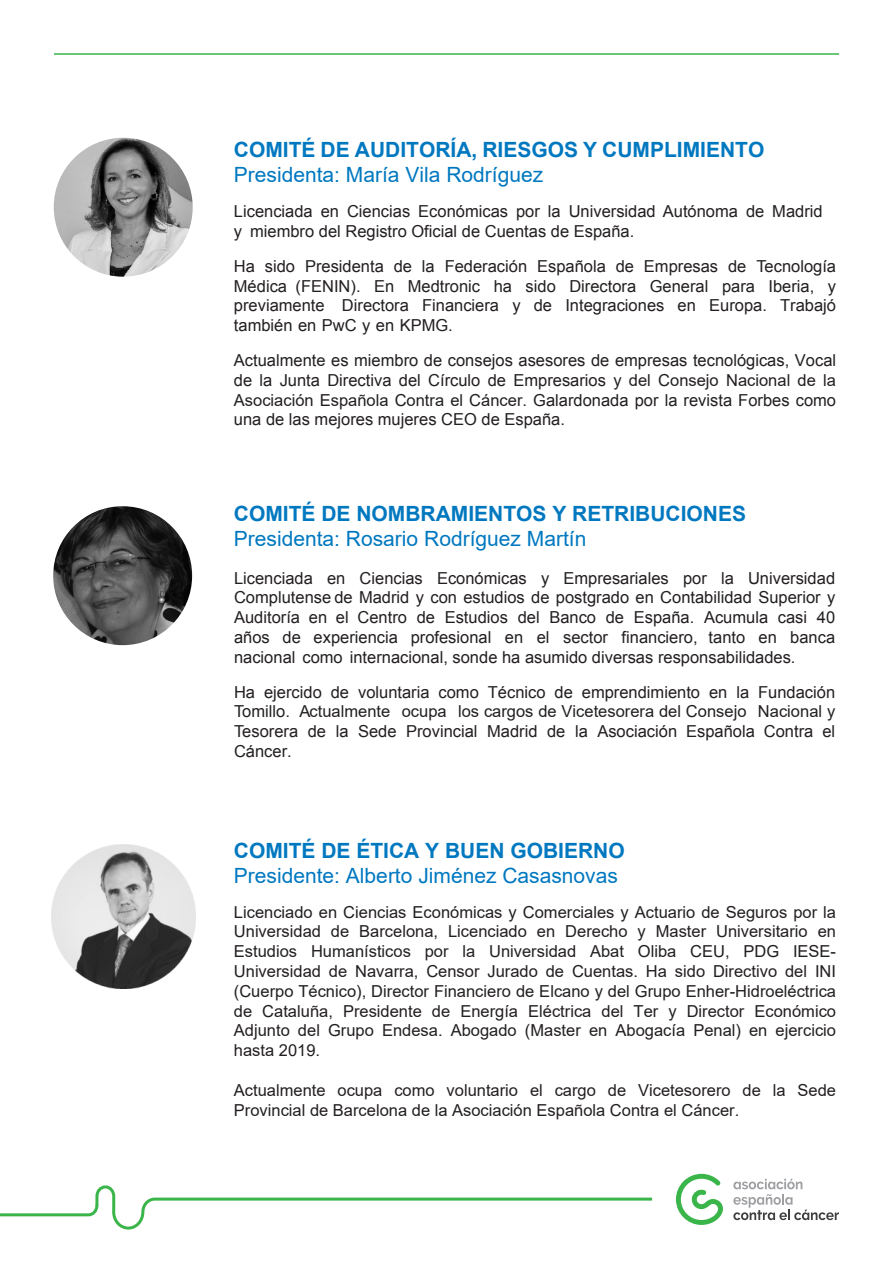
<style>
.page{position:relative;width:893px;height:1263px;background:#fff}
.page>*{position:absolute;margin:0;border:0;box-sizing:border-box;transform-origin:0 0}
.t1{font:700 21px "Arial";color:#0078c0}
.t2{font:21px "Arial";color:#0078c0}
.t3{font:16.5px/19.8px "Arial";color:#231f20;text-align:justify}
.s1{font-style:inherit}
</style>
<div class="page">
<hr style="left:54px;top:53px;width:785px;height:2px;background:#3ab54a">
<svg style="left:0;top:1185px;width:653px;height:45px"></svg>
<svg style="left:676px;top:1174px;width:47px;height:51px"></svg>
<svg style="left:733px;top:1179px;width:106px;height:41px"></svg>
<img style="left:54px;top:138px;width:139px;height:139px;border-radius:69px">
<img style="left:53px;top:506px;width:139px;height:139px;border-radius:69px">
<img style="left:52px;top:844px;width:144px;height:144px">
<p class="t1" style="left:234px;top:134px;width:532px">COMITÉ DE AUDITORÍA, RIESGOS Y CUMPLIMIENTO</p>
<p class="t2" style="left:234px;top:160px;width:311px">Presidenta: María Vila Rodríguez</p>
<p class="t3" style="left:234px;top:202px;width:590px">Licenciada en Ciencias Económicas por la Universidad Autónoma de Madrid y miembro del Registro Oficial de Cuentas de España.</p>
<p class="t3" style="left:234px;top:256px;width:604px">Ha sido Presidenta de la Federación Española de Empresas de Tecnología Médica (FENIN). En Medtronic ha sido Directora General para Iberia, y previamente Directora Financiera y de Integraciones en Europa. Trabajó también en PwC y en KPMG.</p>
<p class="t3" style="left:234px;top:350px;width:604px">Actualmente es miembro de consejos asesores de empresas tecnológicas, Vocal de la Junta Directiva del Círculo de Empresarios y del Consejo Nacional de la Asociación Española Contra el Cáncer. Galardonada por la revista Forbes como una de las mejores mujeres CEO de España.</p>
<p class="t1" style="left:234px;top:499px;width:514px">COMITÉ DE NOMBRAMIENTOS Y RETRIBUCIONES</p>
<p class="t2" style="left:234px;top:525px;width:354px">Presidenta: Rosario Rodríguez Martín</p>
<p class="t3" style="left:234px;top:568px;width:603px">Licenciada en Ciencias Económicas y Empresariales por la Universidad Complutense de Madrid y con estudios de postgrado en Contabilidad Superior y Auditoría en el Centro de Estudios del Banco de España. Acumula casi 40 años de experiencia profesional en el sector financiero, tanto en banca nacional como internacional, sonde ha asumido diversas responsabilidades.</p>
<p class="t3" style="left:234px;top:682px;width:603px">Ha ejercido de voluntaria como Técnico de emprendimiento en la Fundación Tomillo<span class="s1">. A</span>ctualmente ocupa <span class="s1">los cargos de Vicetesorera del</span> Consej<span class="s1">o</span> Nacional <span class="s1">y </span>Tesorera de la Sede Provincial Madrid de la Asociación Española Contra el Cáncer.</p>
<p class="t1" style="left:234px;top:836px;width:392px">COMITÉ DE ÉTICA Y BUEN GOBIERNO</p>
<p class="t2" style="left:234px;top:861px;width:385px">Presidente: Alberto Jiménez Casasnovas</p>
<p class="t3" style="left:234px;top:902px;width:604px">Licenciado en Ciencias Económicas y Comerciales y Actuario de Seguros por la Universidad de Barcelona, Licenciado en Derecho y Master Universitario en Estudios Humanísticos por la Universidad Abat Oliba CEU, PDG IESE-Universidad de Navarra, Censor Jurado de Cuentas. Ha sido Directivo del INI (Cuerpo Técnico), Director Financiero de Elcano y del Grupo Enher-Hidroeléctrica de Cataluña, Presidente de Energía Eléctrica del Ter y Director Económico Adjunto del Grupo Endesa. Abogado (Master en Abogacía Penal) en ejercicio hasta 2019.</p>
<p class="t3" style="left:234px;top:1080px;width:604px">Actualmente ocupa como voluntario el cargo de Vicetesorero de la Sede<br>Provincial de Barcelona de la Asociación Española Contra el Cáncer.</p>
</div>
